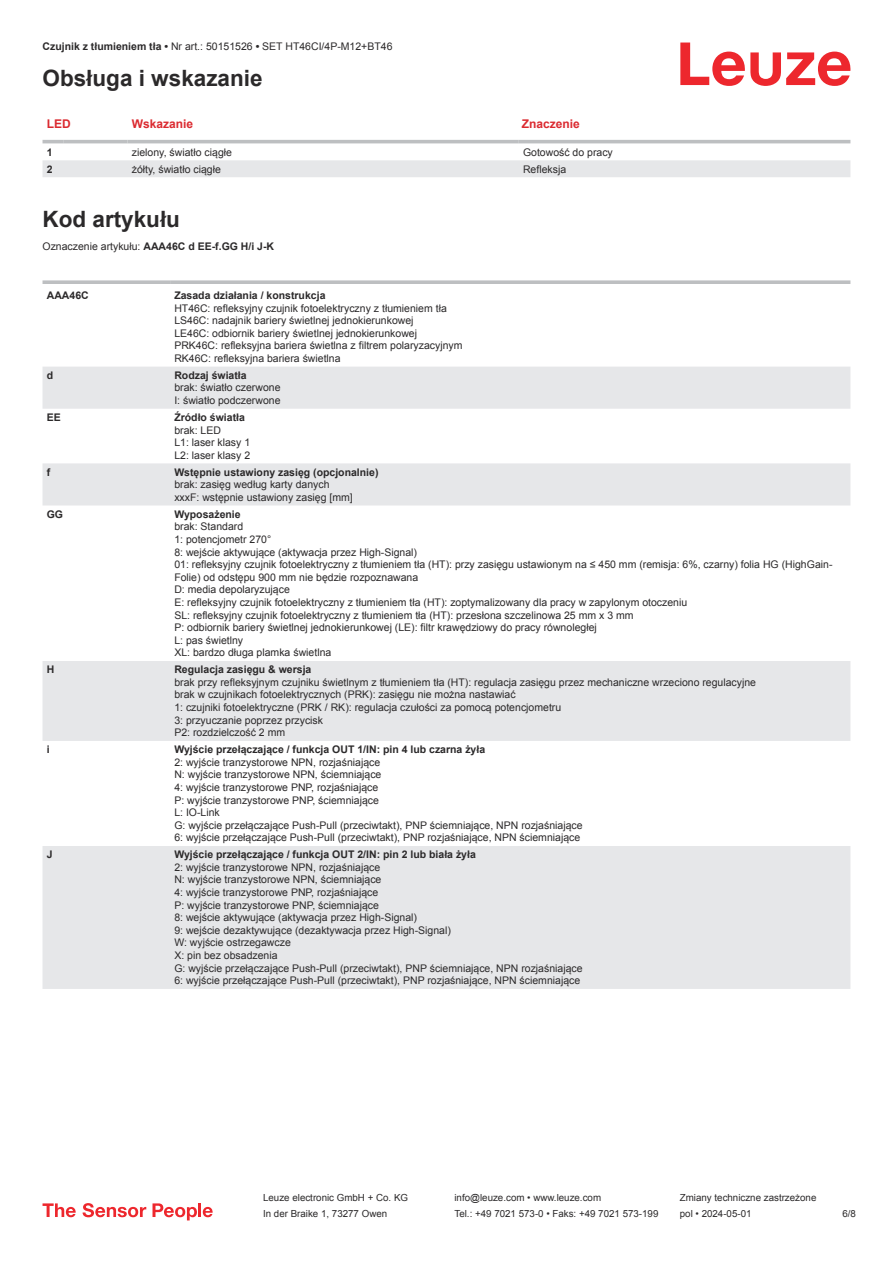
<style>
.page{position:relative;width:893px;height:1263px;background:#fff}
.page>*{position:absolute;margin:0;border:0;box-sizing:border-box;transform-origin:0 0}
.t1{font:700 22.5px "Arial";color:#2b292a}
.t2{font:700 12px "Arial";color:#db2a30}
.t3{font:10.5px/12.6px "Arial";color:#2b292a}
.t4{font:700 10.5px "Arial";color:#2b292a}
.t5{font:9.75px "Arial";color:#2b292a}
.s1{font-weight:700}
.s2{font-weight:400}
</style>
<div class="page">
<svg style="left:680px;top:43px;width:170px;height:43px"></svg>
<svg style="left:43px;top:143px;width:807px;height:34px"></svg>
<hr style="left:43px;top:140px;width:21px;height:3px;background:#bdbfc1">
<hr style="left:64px;top:140px;width:64px;height:3px;background:#bdbfc1">
<hr style="left:128px;top:140px;width:391px;height:3px;background:#bdbfc1">
<hr style="left:519px;top:140px;width:331px;height:3px;background:#bdbfc1">
<svg style="left:43px;top:367px;width:807px;height:622px"></svg>
<svg style="left:43px;top:280px;width:127px;height:4px"></svg>
<svg style="left:170px;top:280px;width:680px;height:4px;background:#c3c5c7"></svg>
<svg style="left:43px;top:1203px;width:33px;height:14px"></svg>
<svg style="left:83px;top:1203px;width:63px;height:14px"></svg>
<svg style="left:153px;top:1203px;width:44px;height:17px"></svg>
<hr style="left:198px;top:1203px;width:3px;height:14px;background:#ed272d">
<svg style="left:203px;top:1207px;width:10px;height:10px"></svg>
<p class="t3" style="left:43px;top:41px;width:351px"><span class="s1">Czujnik z tłumieniem tła •</span> Nr art.: 50151526 <span class="s1">•</span> SET HT46CI/4P-M12+BT46</p>
<h1 class="t1" style="left:43px;top:63px;width:222px">Obsługa i wskazanie</h1>
<p class="t2" style="left:47px;top:119px;width:25px">LED</p>
<p class="t2" style="left:132px;top:119px;width:63px">Wskazanie</p>
<p class="t2" style="left:522px;top:119px;width:60px">Znaczenie</p>
<p class="t4" style="left:47px;top:145px;width:7px">1</p>
<p class="t3" style="left:132px;top:146px;width:102px">zielony, światło ciągłe</p>
<p class="t3" style="left:523px;top:146px;width:91px">Gotowość do pracy</p>
<p class="t4" style="left:47px;top:161px;width:7px">2</p>
<p class="t3" style="left:132px;top:162px;width:91px">żółty, światło ciągłe</p>
<p class="t3" style="left:523px;top:162px;width:45px">Refleksja</p>
<h1 class="t1" style="left:43px;top:204px;width:139px">Kod artykułu</h1>
<p class="t4" style="left:43px;top:239px;width:233px"><span class="s2">Oznaczenie artykułu:</span> AAA46C d EE-f.GG H/i J-K</p>
<p class="t4" style="left:47px;top:288px;width:43px">AAA46C</p>
<p class="t4" style="left:174px;top:288px;width:153px">Zasada działania / konstrukcja</p>
<p class="t3" style="left:174px;top:301px;width:290px">HT46C: refleksyjny czujnik fotoelektryczny z tłumieniem tła LS46C: nadajnik bariery świetlnej jednokierunkowej<br>LE46C: odbiornik bariery świetlnej jednokierunkowej PRK46C: refleksyjna bariera świetlna z filtrem polaryzacyjnym RK46C: refleksyjna bariera świetlna</p>
<p class="t4" style="left:47px;top:371px;width:8px">d</p>
<p class="t4" style="left:174px;top:368px;width:74px">Rodzaj światła</p>
<p class="t3" style="left:174px;top:381px;width:108px">brak: światło czerwone<br>I: światło podczerwone</p>
<p class="t4" style="left:47px;top:413px;width:16px">EE</p>
<p class="t4" style="left:174px;top:410px;width:72px">Źródło światła</p>
<p class="t3" style="left:174px;top:424px;width:77px">brak: LED<br>L1: laser klasy 1<br>L2: laser klasy 2</p>
<p class="t4" style="left:47px;top:464px;width:5px">f</p>
<p class="t4" style="left:174px;top:464px;width:206px">Wstępnie ustawiony zasięg (opcjonalnie)</p>
<p class="t3" style="left:174px;top:478px;width:180px">brak: zasięg według karty danych xxxF: wstępnie ustawiony zasięg [mm]</p>
<p class="t4" style="left:47px;top:510px;width:18px">GG</p>
<p class="t4" style="left:174px;top:507px;width:68px">Wyposażenie</p>
<p class="t3" style="left:174px;top:520px;width:660px">brak: Standard<br>1: potencjometr 270°<br>8: wejście aktywujące (aktywacja przez High-Signal)<br>01: refleksyjny czujnik fotoelektryczny z tłumieniem tła (HT): przy zasięgu ustawionym na ≤ 450 mm (remisja: 6%, czarny) folia HG (HighGain-Folie) od odstępu 900 mm nie będzie rozpoznawana<br>D: media depolaryzujące<br>E: refleksyjny czujnik fotoelektryczny z tłumieniem tła (HT): zoptymalizowany dla pracy w zapylonym otoczeniu<br>SL: refleksyjny czujnik fotoelektryczny z tłumieniem tła (HT): przesłona szczelinowa 25 mm x 3 mm<br>P: odbiornik bariery świetlnej jednokierunkowej (LE): filtr krawędziowy do pracy równoległej<br>L: pas świetlny<br>XL: bardzo długa plamka świetlna</p>
<p class="t4" style="left:47px;top:665px;width:9px">H</p>
<p class="t4" style="left:174px;top:662px;width:139px">Regulacja zasięgu &amp; wersja</p>
<p class="t3" style="left:174px;top:676px;width:583px">brak przy refleksyjnym czujniku świetlnym z tłumieniem tła (HT): regulacja zasięgu przez mechaniczne wrzeciono regulacyjne brak w czujnikach fotoelektrycznych (PRK): zasięgu nie można nastawiać<br>1: czujniki fotoelektryczne (PRK / RK): regulacja czułości za pomocą potencjometru<br>3: przyuczanie poprzez przycisk<br>P2: rozdzielczość 2 mm</p>
<p class="t4" style="left:47px;top:745px;width:4px">i</p>
<p class="t4" style="left:174px;top:742px;width:312px">Wyjście przełączające / funkcja OUT 1/IN: pin 4 lub czarna żyła</p>
<p class="t3" style="left:174px;top:756px;width:410px">2: wyjście tranzystorowe NPN, rozjaśniające<br>N: wyjście tranzystorowe NPN, ściemniające<br>4: wyjście tranzystorowe PNP, rozjaśniające<br>P: wyjście tranzystorowe PNP, ściemniające<br>L: IO-Link<br>G: wyjście przełączające Push-Pull (przeciwtakt), PNP ściemniające, NPN rozjaśniające 6: wyjście przełączające Push-Pull (przeciwtakt), PNP rozjaśniające, NPN ściemniające</p>
<p class="t4" style="left:47px;top:850px;width:7px">J</p>
<p class="t4" style="left:174px;top:847px;width:303px">Wyjście przełączające / funkcja OUT 2/IN: pin 2 lub biała żyła</p>
<p class="t3" style="left:174px;top:861px;width:410px">2: wyjście tranzystorowe NPN, rozjaśniające<br>N: wyjście tranzystorowe NPN, ściemniające<br>4: wyjście tranzystorowe PNP, rozjaśniające<br>P: wyjście tranzystorowe PNP, ściemniające<br>8: wejście aktywujące (aktywacja przez High-Signal)<br>9: wejście dezaktywujące (dezaktywacja przez High-Signal)<br>W: wyjście ostrzegawcze<br>X: pin bez obsadzenia<br>G: wyjście przełączające Push-Pull (przeciwtakt), PNP ściemniające, NPN rozjaśniające 6: wyjście przełączające Push-Pull (przeciwtakt), PNP rozjaśniające, NPN ściemniające</p>
<p class="t5" style="left:263px;top:1191px;width:146px">Leuze electronic GmbH + Co. KG</p>
<p class="t5" style="left:454px;top:1191px;width:148px">info@leuze.com • www.leuze.com</p>
<p class="t5" style="left:680px;top:1191px;width:138px">Zmiany techniczne zastrzeżone</p>
<p class="t5" style="left:263px;top:1207px;width:126px">In der Braike 1, 73277 Owen</p>
<p class="t5" style="left:454px;top:1207px;width:205px">Tel.: +49 7021 573-0 • Faks: +49 7021 573-199</p>
<p class="t5" style="left:680px;top:1207px;width:73px">pol • 2024-05-01</p>
<p class="t5" style="left:842px;top:1210px;width:15px">6 /8</p>
</div>
